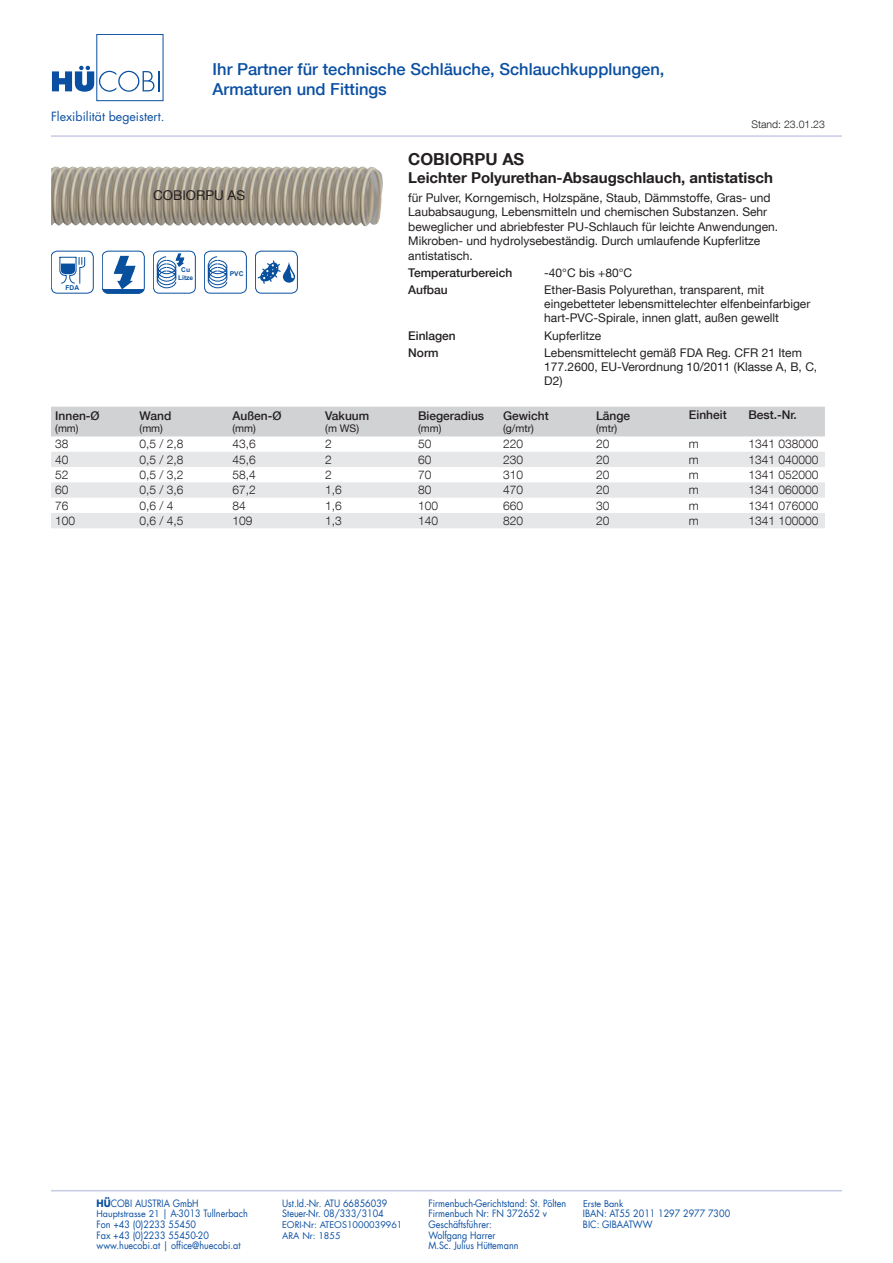
<style>
.page{position:relative;width:893px;height:1263px;background:#fff}
.page>*{position:absolute;margin:0;border:0;box-sizing:border-box;transform-origin:0 0}
.t1{font:500 16.5px/19.8px "Helvetica Neue LT Com";color:#0a4fa2}
.t2{font:700 16.5px "Helvetica Neue LT Com";color:#231f20}
.t3{font:700 15px "Helvetica Neue LT Com";color:#231f20}
.t4{font:13.5px "Helvetica Neue LT Com";color:#231f20}
.t5{font:12.3px "Futura LT";color:#0a4fa2}
.t6{font:12px/14.4px "Helvetica Neue LT Com";color:#231f20}
.t7{font:300 12px "Helvetica Neue LT Com";color:#231f20}
.t8{font:500 12px "Helvetica Neue LT Com";color:#231f20}
.t9{font:10.5px "Helvetica Neue LT Com";color:#231f20}
.t10{font:300 10.5px "Helvetica Neue LT Com";color:#231f20}
.t11{font:9.9px "Futura LT";color:#0a4fa2;scale:.91 1}
.t12{font:9px "Futura LT";color:#0a4fa2}
.t13{font:700 6.6px/7.9px "Arial";color:#08509e;text-align:center}
.s1{font-weight:700}
.s2{font-size:9px}
</style>
<div class="page">
<hr style="left:51px;top:1190px;width:791px;height:1px;background:#c7cbe6">
<div style="left:96px;top:34px;width:67px;height:67px;border:1px solid #0a4fa2"></div>
<svg style="left:52px;top:66px;width:108px;height:26px"></svg>
<hr style="left:51px;top:135px;width:791px;height:2px;background:#c7cbe6">
<div style="left:51px;top:407px;width:774px;height:29px;background:#d1d2d4"></div>
<svg style="left:51px;top:452px;width:774px;height:76px;fill:#e6e7e9"></svg>
<div style="left:51px;top:251px;width:43px;height:42px;border:1px solid #08509e;border-radius:6px"></div>
<svg style="left:59px;top:256px;width:26px;height:28px"></svg>
<img style="left:51px;top:166px;width:332px;height:61px">
<svg style="left:102px;top:251px;width:43px;height:42px"></svg>
<div style="left:153px;top:251px;width:43px;height:42px;border:1px solid #08509e;border-radius:6px"></div>
<svg style="left:157px;top:253px;width:28px;height:35px"></svg>
<div style="left:204px;top:251px;width:43px;height:42px;border:1px solid #08509e;border-radius:6px"></div>
<svg style="left:208px;top:256px;width:20px;height:32px"></svg>
<div style="left:255px;top:251px;width:43px;height:42px;border:1px solid #08509e;border-radius:6px"></div>
<svg style="left:258px;top:260px;width:36px;height:24px"></svg>
<p class="t5" style="left:51px;top:108px;width:115px">Flexibilität begeistert.</p>
<h1 class="t1" style="left:213px;top:59px;width:453px">Ihr Partner für technische Schläuche, Schlauchkupplungen,<br>Armaturen und Fittings</h1>
<p class="t10" style="left:751px;top:118px;width:75px">Stand: 23.01.23</p>
<p class="t13" style="left:66px;top:284px;width:15px">FDA</p>
<p class="t4" style="left:153px;top:187px;width:94px">COBIORPU AS</p>
<p class="t13" style="left:178px;top:266px;width:17px">Cu<br>Litze</p>
<p class="t13" style="left:230px;top:269px;width:15px">PVC</p>
<p class="t8" style="left:55px;top:408px;width:46px">Innen-Ø</p>
<p class="t9" style="left:55px;top:422px;width:25px">(mm)</p>
<p class="t8" style="left:140px;top:408px;width:33px">Wand</p>
<p class="t9" style="left:140px;top:422px;width:25px">(mm)</p>
<p class="t8" style="left:232px;top:408px;width:51px">Außen-Ø</p>
<p class="t9" style="left:232px;top:422px;width:25px">(mm)</p>
<p class="t8" style="left:325px;top:408px;width:46px">Vakuum</p>
<p class="t9" style="left:325px;top:422px;width:35px">(m WS)</p>
<h1 class="t2" style="left:408px;top:149px;width:118px">COBIORPU AS</h1>
<p class="t3" style="left:408px;top:168px;width:366px">Leichter Polyurethan-Absaugschlauch, antistatisch</p>
<p class="t6" style="left:408px;top:190px;width:372px">für Pulver, Korngemisch, Holzspäne, Staub, Dämmstoffe, Gras- und Laubabsaugung, Lebensmitteln und chemischen Substanzen. Sehr beweglicher und abriebfester PU-Schlauch für leichte Anwendungen.<br>Mikroben- und hydrolysebeständig. Durch umlaufende Kupferlitze antistatisch.</p>
<p class="t8" style="left:408px;top:265px;width:106px">Temperaturbereich</p>
<p class="t6" style="left:544px;top:265px;width:89px">-40°C bis +80°C</p>
<p class="t8" style="left:408px;top:282px;width:41px">Aufbau</p>
<p class="t6" style="left:544px;top:282px;width:268px">Ether-Basis Polyurethan, transparent, mit eingebetteter lebensmittelechter elfenbeinfarbiger hart-PVC-Spirale, innen glatt, außen gewellt</p>
<p class="t8" style="left:408px;top:328px;width:49px">Einlagen</p>
<p class="t6" style="left:544px;top:328px;width:59px">Kupferlitze</p>
<p class="t8" style="left:408px;top:345px;width:32px">Norm</p>
<p class="t6" style="left:544px;top:345px;width:274px">Lebensmittelecht gemäß FDA Reg. CFR 21 Item<br>177.2600, EU-Verordnung 10/2011 (Klasse A, B, C,<br>D2)</p>
<p class="t8" style="left:418px;top:408px;width:68px">Biegeradius</p>
<p class="t9" style="left:418px;top:422px;width:25px">(mm)</p>
<p class="t8" style="left:503px;top:408px;width:47px">Gewicht</p>
<p class="t9" style="left:503px;top:422px;width:32px">(g/mtr)</p>
<p class="t8" style="left:596px;top:408px;width:36px">Länge</p>
<p class="t9" style="left:596px;top:422px;width:23px">(mtr)</p>
<p class="t8" style="left:689px;top:407px;width:39px">Einheit</p>
<p class="t8" style="left:748px;top:407px;width:50px">Best.-Nr.</p>
<p class="t7" style="left:55px;top:437px;width:15px">38</p>
<p class="t7" style="left:140px;top:437px;width:46px">0,5 / 2,8</p>
<p class="t7" style="left:232px;top:437px;width:25px">43,6</p>
<p class="t7" style="left:325px;top:437px;width:8px">2</p>
<p class="t7" style="left:418px;top:437px;width:15px">50</p>
<p class="t7" style="left:503px;top:437px;width:22px">220</p>
<p class="t7" style="left:596px;top:437px;width:15px">20</p>
<p class="t7" style="left:689px;top:437px;width:11px">m</p>
<p class="t7" style="left:748px;top:437px;width:72px">1341 038000</p>
<p class="t7" style="left:55px;top:452px;width:15px">40</p>
<p class="t7" style="left:140px;top:452px;width:46px">0,5 / 2,8</p>
<p class="t7" style="left:232px;top:452px;width:25px">45,6</p>
<p class="t7" style="left:325px;top:452px;width:8px">2</p>
<p class="t7" style="left:418px;top:452px;width:15px">60</p>
<p class="t7" style="left:503px;top:452px;width:22px">230</p>
<p class="t7" style="left:596px;top:452px;width:15px">20</p>
<p class="t7" style="left:689px;top:452px;width:11px">m</p>
<p class="t7" style="left:748px;top:452px;width:72px">1341 040000</p>
<p class="t7" style="left:55px;top:467px;width:15px">52</p>
<p class="t7" style="left:140px;top:467px;width:46px">0,5 / 3,2</p>
<p class="t7" style="left:232px;top:467px;width:25px">58,4</p>
<p class="t7" style="left:325px;top:467px;width:8px">2</p>
<p class="t7" style="left:418px;top:467px;width:15px">70</p>
<p class="t7" style="left:503px;top:467px;width:22px">310</p>
<p class="t7" style="left:596px;top:467px;width:15px">20</p>
<p class="t7" style="left:689px;top:467px;width:11px">m</p>
<p class="t7" style="left:748px;top:467px;width:72px">1341 052000</p>
<p class="t7" style="left:55px;top:483px;width:15px">60</p>
<p class="t7" style="left:140px;top:483px;width:46px">0,5 / 3,6</p>
<p class="t7" style="left:232px;top:483px;width:25px">67,2</p>
<p class="t7" style="left:325px;top:483px;width:18px">1,6</p>
<p class="t7" style="left:418px;top:483px;width:15px">80</p>
<p class="t7" style="left:503px;top:483px;width:22px">470</p>
<p class="t7" style="left:596px;top:483px;width:15px">20</p>
<p class="t7" style="left:689px;top:483px;width:11px">m</p>
<p class="t7" style="left:748px;top:483px;width:72px">1341 060000</p>
<p class="t7" style="left:55px;top:498px;width:15px">76</p>
<p class="t7" style="left:140px;top:498px;width:36px">0,6 / 4</p>
<p class="t7" style="left:232px;top:498px;width:15px">84</p>
<p class="t7" style="left:325px;top:498px;width:18px">1,6</p>
<p class="t7" style="left:418px;top:498px;width:22px">100</p>
<p class="t7" style="left:503px;top:498px;width:22px">660</p>
<p class="t7" style="left:596px;top:498px;width:15px">30</p>
<p class="t7" style="left:689px;top:498px;width:11px">m</p>
<p class="t7" style="left:748px;top:498px;width:72px">1341 076000</p>
<p class="t7" style="left:55px;top:513px;width:22px">100</p>
<p class="t7" style="left:140px;top:513px;width:46px">0,6 / 4,5</p>
<p class="t7" style="left:232px;top:513px;width:22px">109</p>
<p class="t7" style="left:325px;top:513px;width:18px">1,3</p>
<p class="t7" style="left:418px;top:513px;width:22px">140</p>
<p class="t7" style="left:503px;top:513px;width:22px">820</p>
<p class="t7" style="left:596px;top:513px;width:15px">20</p>
<p class="t7" style="left:689px;top:513px;width:11px">m</p>
<p class="t7" style="left:748px;top:513px;width:72px">1341 100000</p>
<p class="t11" style="left:97px;top:1197px;width:114px"><span class="s1">HÜ</span>COBI AUSTRIA GmbH</p>
<p class="t11" style="left:282px;top:1197px;width:117px">Ust.Id.-Nr. ATU 66856039</p>
<p class="t11" style="left:428px;top:1197px;width:153px">Firmenbuch-Gerichtstand: St. Pölten</p>
<p class="t12" style="left:583px;top:1197px;width:42px">Erste Bank</p>
<p class="t11" style="left:97px;top:1207px;width:168px"><span class="s2">Hauptstrasse 21</span> | A-3013 Tullnerbach</p>
<p class="t11" style="left:282px;top:1207px;width:113px">Steuer-Nr. 08/333/3104</p>
<p class="t11" style="left:428px;top:1207px;width:132px">Firmenbuch Nr: FN 372652 v</p>
<p class="t11" style="left:583px;top:1207px;width:163px">IBAN: AT55 2011 1297 2977 7300</p>
<p class="t11" style="left:97px;top:1218px;width:111px">Fon +43 (0)2233 55450</p>
<p class="t12" style="left:282px;top:1219px;width:122px">EORI-Nr: ATEOS1000039961</p>
<p class="t11" style="left:428px;top:1218px;width:71px">Geschäftsführer:</p>
<p class="t11" style="left:583px;top:1218px;width:78px">BIC: GIBAATWW</p>
<p class="t11" style="left:97px;top:1228px;width:125px">Fax +43 (0)2233 55450-20</p>
<p class="t12" style="left:282px;top:1229px;width:60px">ARA Nr: 1855</p>
<p class="t11" style="left:428px;top:1228px;width:75px">Wolfgang Harrer</p>
<p class="t11" style="left:97px;top:1239px;width:160px">www.huecobi.at | office@huecobi.at</p>
<p class="t11" style="left:428px;top:1239px;width:101px">M.Sc. Julius Hüttemann</p>
</div>
